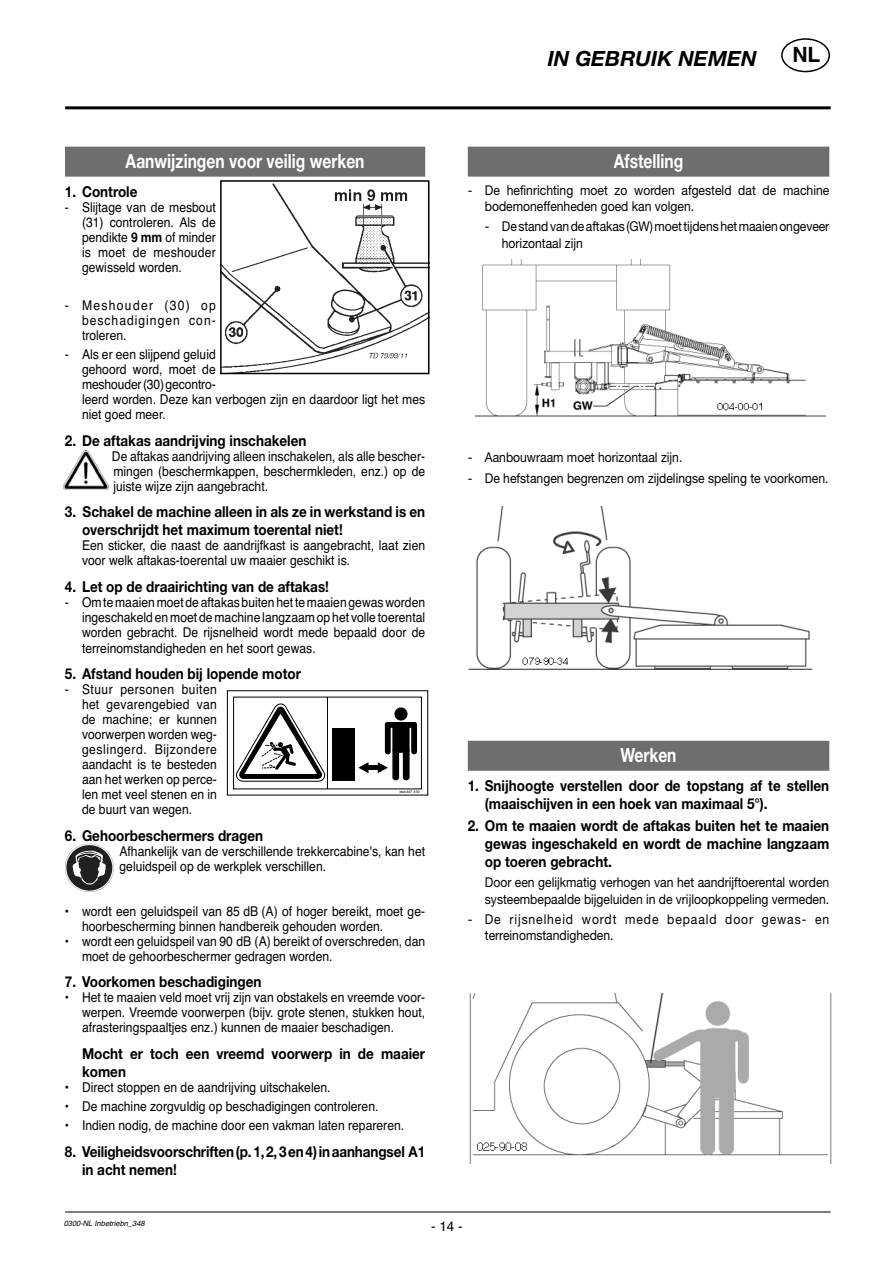
<style>
.page{position:relative;width:893px;height:1263px;background:#fff}
.page>*{position:absolute;margin:0;border:0;box-sizing:border-box;transform-origin:0 0}
.t1{font:italic 700 21px "Helvetica Neue";color:#000}
.t2{font:700 21px "Helvetica";color:#000}
.t3{font:700 19.5px "Helvetica Neue";color:#fff;scale:.8 1}
.t4{font:700 15px/18px "Helvetica Neue";color:#000;scale:.9 1}
.t5{font:13.5px/15px "Helvetica";color:#000;text-align:justify;scale:.9 1}
.t6{font:13.5px/16.2px "Helvetica Neue";color:#000;scale:.9 1}
.t7{font:13.5px/16.2px "Helvetica Neue";letter-spacing:.075em;color:#000;scale:.9 1}
.t8{font:13.5px "Helvetica";color:#000}
.t9{font:italic 7.5px "Helvetica";color:#000}
.t10{font:3.75px "Helvetica";letter-spacing:-.02em;color:#000}
.s1{font-weight:700}
</style>
<div class="page">
<hr style="left:65px;top:106px;width:766px;height:3px;background:#000">
<hr style="left:65px;top:1212px;width:766px;height:1px;background:#000">
<div style="left:781px;top:38px;width:49px;height:34px;border:2px solid #000;border-radius:50%"></div>
<div style="left:65px;top:147px;width:360px;height:30px;background:#6e6e6e"></div>
<div style="left:468px;top:147px;width:361px;height:30px;background:#6e6e6e"></div>
<div style="left:468px;top:741px;width:361px;height:30px;background:#6e6e6e"></div>
<img style="left:65px;top:843px;width:49px;height:49px">
<svg style="left:226px;top:690px;width:203px;height:106px"></svg>
<svg style="left:233px;top:697px;width:189px;height:92px"></svg>
<img style="left:64px;top:451px;width:44px;height:39px">
<img style="left:223px;top:183px;width:203px;height:188px">
<div style="left:220px;top:180px;width:209px;height:194px;border:2px solid #000"></div>
<img style="left:470px;top:994px;width:361px;height:169px">
<img style="left:475px;top:259px;width:350px;height:158px">
<img style="left:468px;top:506px;width:345px;height:164px">
<h2 class="t3" style="left:126px;top:154px;width:300px">Aanwijzingen voor veilig werken</h2>
<p class="t4" style="left:65px;top:184px;width:82px">1. Controle</p>
<p class="t5" style="left:82px;top:201px;width:150px;text-indent:-17px">- Slijtage van de mesbout (31) controleren. Als de pendikte <span class="s1">9 mm</span> of minder is moet de meshouder gewisseld worden.</p>
<p class="t5" style="left:82px;top:299px;width:150px;text-indent:-17px">- Meshouder (30) op beschadigingen con&shy;troleren.</p>
<p class="t5" style="left:82px;top:348px;width:383px;text-align:left;text-indent:-17px">- Als er een slijpend geluid<br>gehoord word, moet de<br>meshouder (30) gecontro-<br>leerd worden. Deze kan verbogen zijn en daardoor ligt het mes niet goed meer.</p>
<p class="t4" style="left:65px;top:433px;width:270px">2. De aftakas aandrijving inschakelen</p>
<p class="t5" style="left:112px;top:450px;width:350px">De aftakas aandrijving alleen inschakelen, als alle bescher&shy;mingen (beschermkappen, beschermkleden, enz.) op de juiste wijze zijn aangebracht.</p>
<p class="t4" style="left:82px;top:504px;width:383px;text-indent:-17px">3. Schakel de machine alleen in als ze in werkstand is en overschrijdt het maximum toerental niet!</p>
<p class="t5" style="left:82px;top:539px;width:383px">Een sticker, die naast de aandrijfkast is aangebracht, laat zien voor welk aftakas-toerental uw maaier geschikt is.</p>
<p class="t4" style="left:65px;top:579px;width:295px">4. Let op de draairichting van de aftakas!</p>
<p class="t5" style="left:82px;top:596px;width:383px;text-indent:-17px">- Om te maaien moet de aftakas buiten het te maaien gewas worden ingeschakeld en moet de machine langzaam op het volle toerental worden gebracht. De rijsnelheid wordt mede bepaald door de terreinomstandigheden en het soort gewas.</p>
<p class="t4" style="left:65px;top:666px;width:264px">5. Afstand houden bij lopende motor</p>
<p class="t5" style="left:82px;top:683px;width:151px;text-indent:-17px">- Stuur personen buiten het gevarengebied van de ma chine; er kunnen voor werpen worden weg&shy;ge slingerd. Bij zondere aandacht is te be steden aan het werken op perce&shy;len met veel stenen en in de buurt van wegen.</p>
<p class="t4" style="left:65px;top:828px;width:222px">6. Gehoorbeschermers dragen</p>
<p class="t5" style="left:119px;top:845px;width:341px">Afhankelijk van de verschillende trekkercabine's, kan het geluidspeil op de werkplek verschillen.</p>
<p class="t5" style="left:82px;top:905px;width:383px;text-indent:-17px">• wordt een geluidspeil van 85 dB (A) of hoger bereikt, moet ge&shy;hoorbescherming binnen handbereik gehouden worden.</p>
<p class="t5" style="left:82px;top:935px;width:383px;text-indent:-17px">• wordt een geluidspeil van 90 dB (A) bereikt of overschreden, dan moet de gehoorbeschermer gedragen worden.</p>
<p class="t4" style="left:65px;top:974px;width:220px">7. Voorkomen beschadigingen</p>
<p class="t5" style="left:82px;top:991px;width:383px;text-indent:-17px">• Het te maaien veld moet vrij zijn van obstakels en vreemde voor&shy;werpen. Vreemde voorwerpen (bijv. grote stenen, stukken hout, afrasteringspaaltjes enz.) kunnen de maaier beschadigen.</p>
<p class="t4" style="left:82px;top:1046px;width:383px">Mocht er toch een vreemd voorwerp in de maaier komen</p>
<p class="t5" style="left:65px;top:1081px;width:297px">• Direct stoppen en de aandrijving uitschakelen.</p>
<p class="t5" style="left:65px;top:1100px;width:350px">• De machine zorgvuldig op beschadigingen controleren.</p>
<p class="t5" style="left:65px;top:1119px;width:378px">• Indien nodig, de machine door een vakman laten repareren.</p>
<p class="t4" style="left:82px;top:1144px;width:383px;text-indent:-17px">8. Veiligheidsvoorschriften (p. 1, 2, 3 en 4) in aanhangsel A1 in acht nemen!</p>
<p class="t10" style="left:400px;top:790px;width:21px">bsb 447 410</p>
<h1 class="t1" style="left:548px;top:51px;width:210px">IN GEBRUIK NEMEN</h1>
<h1 class="t2" style="left:792px;top:47px;width:29px">NL</h1>
<h2 class="t3" style="left:614px;top:154px;width:88px">Afstelling</h2>
<p class="t6" style="left:485px;top:183px;width:384px;text-indent:-17px">- De hefinrichting moet zo worden afgesteld dat de machine bodemoneffenheden goed kan volgen.</p>
<p class="t6" style="left:502px;top:220px;width:365px;text-indent:-17px">- De stand van de aftakas (GW) moet tijdens het maaien ongeveer horizontaal zijn</p>
<p class="t6" style="left:468px;top:451px;width:240px">- Aanbouwraam moet horizontaal zijn.</p>
<p class="t6" style="left:468px;top:471px;width:402px">- De hefstangen begrenzen om zijdelingse speling te voorkomen.</p>
<h2 class="t3" style="left:620px;top:748px;width:72px">Werken</h2>
<p class="t4" style="left:485px;top:778px;width:384px;text-indent:-17px">1. Snijhoogte verstellen door de topstang af te stellen (maaischijven in een hoek van maximaal 5°).</p>
<p class="t4" style="left:485px;top:818px;width:384px;text-align:justify;text-indent:-17px">2. Om te maaien wordt de aftakas buiten het te maaien gewas ingeschakeld en wordt de machine langzaam op toeren gebracht.</p>
<p class="t6" style="left:485px;top:876px;width:384px">Door een gelijkmatig verhogen van het aandrijftoerental worden systeembepaalde bijgeluiden in de vrijloopkoppeling vermeden.</p>
<p class="t7" style="left:485px;top:913px;width:384px;text-indent:-17px">- De rijsnelheid wordt mede bepaald door gewas- en terreinomstandigheden.</p>
<p class="t9" style="left:64px;top:1221px;width:82px">0300-NL Inbetriebn_348</p>
<p class="t8" style="left:431px;top:1221px;width:33px">- 14 -</p>
</div>
